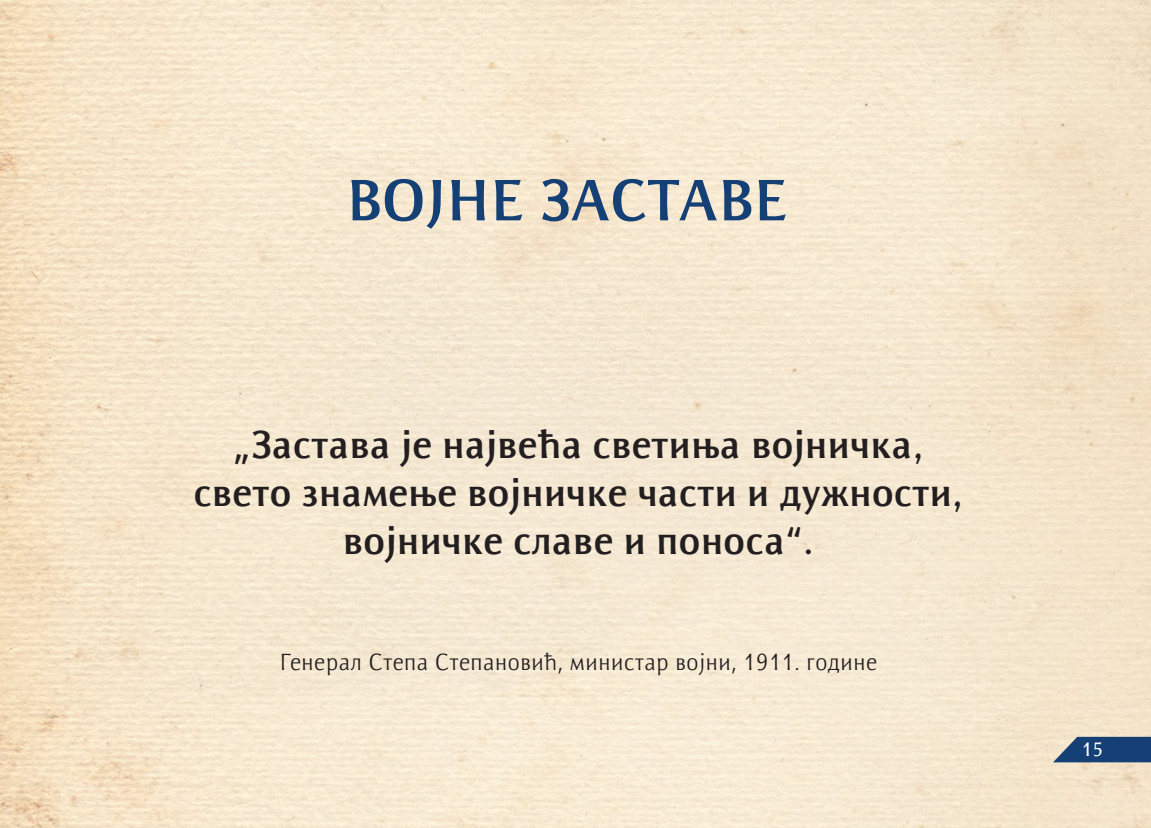
<style>
.page{position:relative;width:1151px;height:828px;background:#fff}
.page>*{position:absolute;margin:0;border:0;box-sizing:border-box;transform-origin:0 0}
.t1{font:700 60px "Resavska S Sans";letter-spacing:.115em;color:#144075}
.t2{font:700 40px/48px "Resavska S Sans";color:#231f20;text-align:center}
.t3{font:300 24px "Resavska S Sans";color:#231f20}
.t4{font:500 20px "Resavska S Sans";color:#fff}
</style>
<div class="page">
<svg style="left:1053px;top:737px;width:98px;height:25px;background:#30547f"></svg>
<img style="left:0;top:0;width:1px;height:828px">
<h1 class="t1" style="left:346px;top:166px;width:443px">војне заставе</h1>
<p class="t2" style="left:193px;top:421px;width:771px">„Застава је највећа светиња војничка, свето знамење војничке части и дужности, војничке славе и поноса“.</p>
<p class="t3" style="left:279px;top:648px;width:599px">Генерал Степа Степановић, министар војни, 1911. године</p>
<p class="t4" style="left:1082px;top:738px;width:23px">15</p>
</div>
